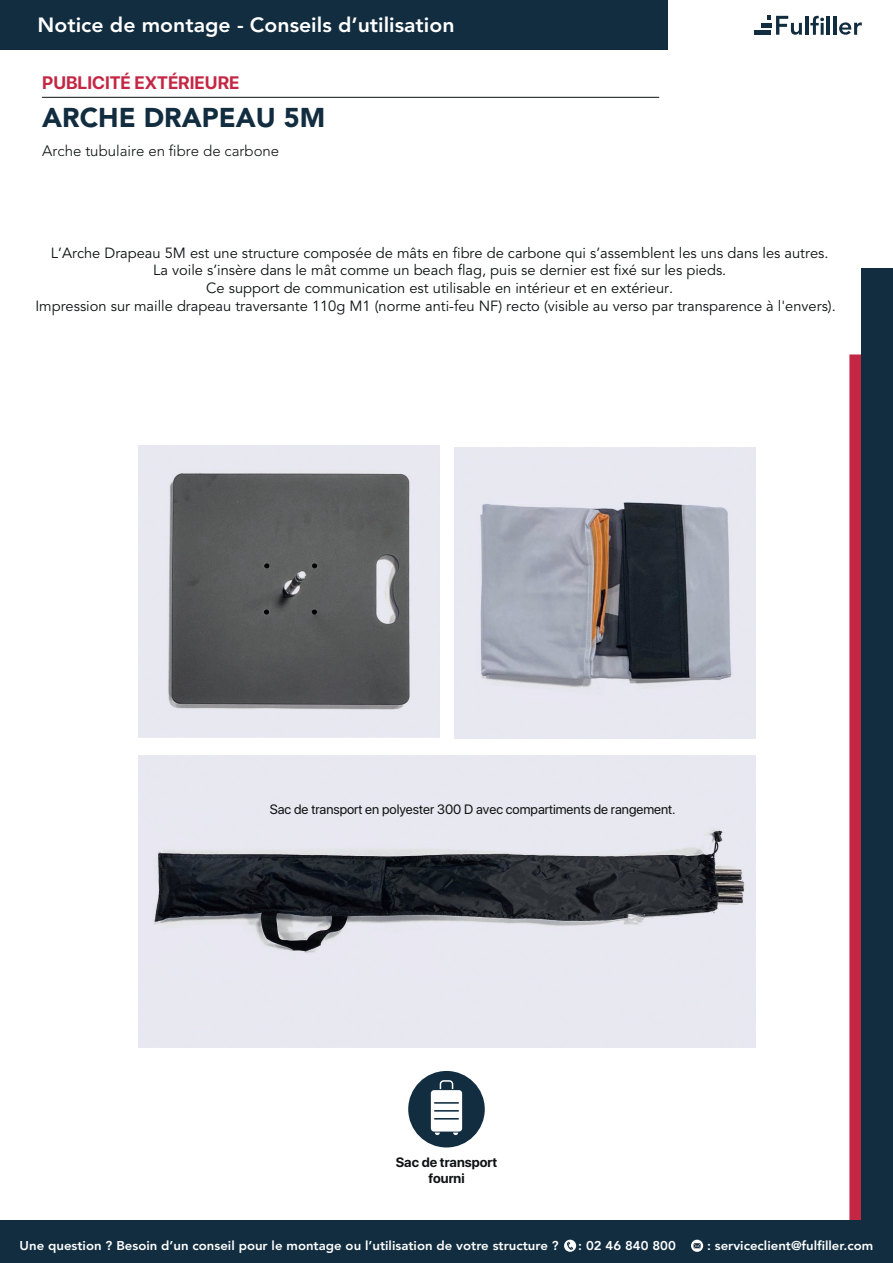
<style>
.page{position:relative;width:893px;height:1263px;background:#fff}
.page>*{position:absolute;margin:0;border:0;box-sizing:border-box;transform-origin:0 0}
.t1{font:900 27px "Avenir LT Std";color:#112d3f}
.t2{font:800 20.4px "Avenir LT Pro";color:#fff;scale:1.04 1}
.t3{font:700 18px "SF Pro Display";color:#c42744}
.t4{font:300 15px "Avenir LT Pro";color:#0e1212}
.t5{font:14.7px/17.5px "Avenir LT Pro";color:#0e1212;text-align:center}
.t6{font:13.5px "SF Pro Display";color:#0e1212}
.t7{font:700 13.5px/16.5px "SF Pro Display";color:#0e1212;text-align:center}
.t8{font:800 12.75px "Avenir LT Pro";color:#fff;scale:1.04 1}
</style>
<div class="page">
<img style="left:138px;top:755px;width:618px;height:293px">
<div style="left:408px;top:1071px;width:77px;height:76px;background:#112d3f;border-radius:50%"></div>
<svg style="left:431px;top:1080px;width:31px;height:55px"></svg>
<img style="left:454px;top:447px;width:301px;height:292px">
<img style="left:138px;top:445px;width:302px;height:292px">
<div style="left:849px;top:354px;width:44px;height:909px;background:#c42744"></div>
<div style="left:861px;top:268px;width:32px;height:995px;background:#112d3f"></div>
<hr style="left:805px;top:16px;width:3px;height:19px;background:#112d3f">
<svg style="left:810px;top:16px;width:14px;height:19px"></svg>
<hr style="left:827px;top:16px;width:3px;height:19px;background:#112d3f">
<hr style="left:833px;top:16px;width:3px;height:19px;background:#112d3f">
<svg style="left:839px;top:22px;width:23px;height:13px"></svg>
<hr style="left:754px;top:31px;width:17px;height:4px;background:#112d3f">
<hr style="left:761px;top:23px;width:10px;height:4px;background:#112d3f">
<svg style="left:767px;top:16px;width:35px;height:19px"></svg>
<div style="left:0;top:0;width:667px;height:49px;background:#112d3f"></div>
<div style="left:0;top:1221px;width:893px;height:42px;background:#112d3f"></div>
<svg style="left:564px;top:1240px;width:12px;height:12px"></svg>
<svg style="left:567px;top:1241px;width:6px;height:9px"></svg>
<svg style="left:691px;top:1240px;width:12px;height:12px"></svg>
<svg style="left:693px;top:1243px;width:8px;height:5px"></svg>
<hr style="left:42px;top:97px;width:617px;height:1px;background:#0e1212">
<h2 class="t2" style="left:38px;top:13px;width:402px">Notice de montage - Conseils d’utilisation</h2>
<p class="t3" style="left:42px;top:72px;width:199px">PUBLICITÉ EXTÉRIEURE</p>
<h1 class="t1" style="left:42px;top:102px;width:284px">ARCHE DRAPEAU 5M</h1>
<p class="t4" style="left:42px;top:142px;width:239px">Arche tubulaire en fibre de carbone</p>
<p class="t5" style="left:35px;top:244px;width:802px">L’Arche Drapeau 5M est une structure composée de mâts en fibre de carbone qui s’assemblent les uns dans les autres.<br>La voile s’insère dans le mât comme un beach flag, puis se dernier est fixé sur les pieds.<br>Ce support de communication est utilisable en intérieur et en extérieur.<br>Impression sur maille drapeau traversante 110g M1 (norme anti-feu NF) recto (visible au verso par transparence à l'envers).</p>
<p class="t6" style="left:270px;top:799px;width:407px">Sac de transport en polyester 300 D avec compartiments de rangement.</p>
<p class="t7" style="left:396px;top:1154px;width:103px">Sac de transport fourni</p>
<p class="t8" style="left:20px;top:1238px;width:520px">Une question ? Besoin d’un conseil pour le montage ou l’utilisation de votre structure ?</p>
<p class="t8" style="left:578px;top:1238px;width:95px">: 02 46 840 800</p>
<p class="t8" style="left:707px;top:1238px;width:161px">: serviceclient@fulfiller.com</p>
</div>
